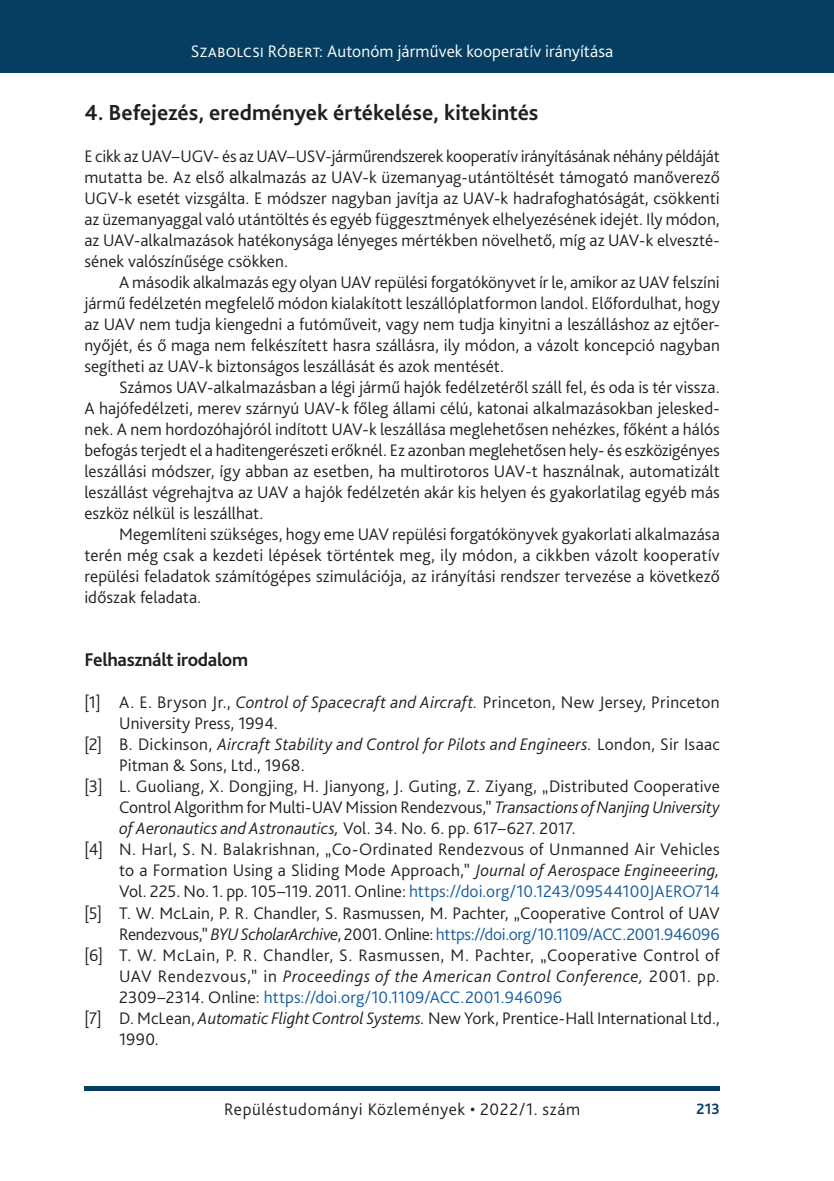
<style>
.page{position:relative;width:834px;height:1181px;background:#fff}
.page>*{position:absolute;margin:0;border:0;box-sizing:border-box;transform-origin:0 0}
._1_1__Head_bold_13{font:700 22.75px "Bliss Pro";color:#231f20}
._6_0_Bibliogaphy_hea{font:700 19.25px "Bliss Pro";letter-spacing:-.015em;color:#231f20}
._1__Body{font:300 17.5px/21px "Bliss Pro";letter-spacing:.005em;color:#231f20;text-align:justify}
._6__Bibliography_num{font:300 17.5px/21px "Bliss Pro";letter-spacing:.005em;color:#231f20}
._2__Body_1st_paragra{font:300 17.5px/21px "Bliss Pro";color:#231f20;text-align:justify}
.t1{font:300 17.5px "Bliss Pro";letter-spacing:.005em;color:#fff}
._1__Body-2{font:300 17.5px "Bliss Pro";letter-spacing:.03em;color:#231f20}
.t2{font:700 15.75px "Bliss Pro";color:#063e62;scale:.95 1}
.s1{font-style:italic}
.s2{color:#175d9e}
</style>
<div class="page">
<div style="left:0;top:0;width:833px;height:73px;background:#063e62"></div>
<div style="left:84px;top:1086px;width:635px;height:5px;background:#063e62"></div>
<p class="t1" style="left:191px;top:41px;width:423px">Szabolcsi Róbert: Autonóm járművek kooperatív irányítása</p>
<p class="_1_1__Head_bold_13" style="left:84px;top:99px;width:455px">4. Befejezés, eredmények értékelése, kitekintés</p>
<p class="_2__Body_1st_paragra" style="left:84px;top:145px;width:637px">E cikk az UAV–UGV- és az UAV–USV-járműrendszerek kooperatív irányításának néhány példáját mutatta be. Az első alkalmazás az UAV-k üzemanyag-utántöltését támogató manőverező UGV-k esetét vizsgálta. E módszer nagyban javítja az UAV-k hadrafoghatóságát, csökkenti az üzemanyaggal való utántöltés és egyéb függesztmények elhelyezésének idejét. Ily módon, az UAV-alkalmazások hatékonysága lényeges mértékben növelhető, míg az UAV-k elveszté&shy;sének valószínűsége csökken.</p>
<p class="_1__Body" style="left:84px;top:271px;width:637px;text-indent:35px">A második alkalmazás egy olyan UAV repülési forgatókönyvet ír le, amikor az UAV felszíni jármű fedélzetén megfelelő módon kialakított leszállóplatformon landol. Előfordulhat, hogy az UAV nem tudja kiengedni a futóműveit, vagy nem tudja kinyitni a leszálláshoz az ejtőer&shy;nyőjét, és ő maga nem felkészített hasra szállásra, ily módon, a vázolt koncepció nagyban segítheti az UAV-k biztonságos leszállását és azok mentését.</p>
<p class="_1__Body" style="left:84px;top:376px;width:637px;text-indent:35px">Számos UAV-alkalmazásban a légi jármű hajók fedélzetéről száll fel, és oda is tér vissza.<br>A hajófedélzeti, merev szárnyú UAV-k főleg állami célú, katonai alkalmazásokban jelesked&shy;nek. A nem hordozóhajóról indított UAV-k leszállása meglehetősen nehézkes, főként a hálós befogás terjedt el a haditengerészeti erőknél. Ez azonban meglehetősen hely- és eszközigényes leszállási módszer, így abban az esetben, ha multirotoros UAV-t használnak, automatizált leszállást végrehajtva az UAV a hajók fedélzetén akár kis helyen és gyakorlatilag egyéb más eszköz nélkül is leszállhat.</p>
<p class="_1__Body" style="left:84px;top:523px;width:636px;text-indent:35px">Megemlíteni szükséges, hogy eme UAV repülési forgatókönyvek gyakorlati alkalmazása terén még csak a kezdeti lépések történtek meg, ily módon, a cikkben vázolt kooperatív repülési feladatok számítógépes szimulációja, az irányítási rendszer tervezése a következő időszak feladata.</p>
<p class="_6_0_Bibliogaphy_hea" style="left:84px;top:648px;width:165px">Felhasznált irodalom</p>
<p class="_6__Bibliography_num" style="left:119px;top:691px;width:602px;text-indent:-35px">[1] A. E. Bryson Jr., <span class="s1">Control of Spacecraft and Aircraft.</span> Princeton, New Jersey, Princeton<br>University Press, 1994.</p>
<p class="_6__Bibliography_num" style="left:119px;top:733px;width:602px;text-indent:-35px">[2] B. Dickinson, <span class="s1">Aircraft Stability and Control for Pilots and Engineers.</span> London, Sir Isaac<br>Pitman &amp; Sons, Ltd., 1968.</p>
<p class="_6__Bibliography_num" style="left:119px;top:775px;width:602px;text-align:justify;text-indent:-35px">[3] L. Guoliang, X. Dongjing, H. Jianyong, J. Guting, Z. Ziyang, „Distributed Cooperative Control Algorithm for Multi-UAV Mission Rendezvous,” <span class="s1">Transactions of Nanjing University of Aeronautics and Astronautics,</span> Vol. 34. No. 6. pp. 617–627. 2017.</p>
<p class="_6__Bibliography_num" style="left:119px;top:838px;width:602px;text-align:justify;text-indent:-35px">[4] N. Harl, S. N. Balakrishnan, „Co-Ordinated Rendezvous of Unmanned Air Vehicles to a Formation Using a Sliding Mode Approach,” <span class="s1">Journal of Aerospace Engineeering, </span>Vol. 225. No. 1. pp. 105–119. 2011. Online: <span class="s2">https://doi.org/10.1243/09544100JAERO714</span></p>
<p class="_6__Bibliography_num" style="left:84px;top:901px;width:636px;text-align:right">[5] T. W. McLain, P. R. Chandler, S. Rasmussen, M. Pachter, „Cooperative Control of UAV<br>Rendezvous,” <span class="s1">BYU ScholarArchive</span>, 2001. Online: <span class="s2">https://doi.org/10.1109/ACC.2001.946096</span></p>
<p class="_6__Bibliography_num" style="left:119px;top:943px;width:602px;text-align:justify;text-indent:-35px">[6] T. W. McLain, P. R. Chandler, S. Rasmussen, M. Pachter, „Cooperative Control of UAV Rendezvous,” in <span class="s1">Proceedings of the American Control Conference,</span> 2001. pp.<br>2309–2314. Online: <span class="s2">https://doi.org/10.1109/ACC.2001.946096</span></p>
<p class="_6__Bibliography_num" style="left:119px;top:1006px;width:602px;text-indent:-35px">[7] D. McLean, <span class="s1">Automatic Flight Control Systems.</span> New York, Prentice-Hall International Ltd.,<br>1990.</p>
<p class="_1__Body-2" style="left:224px;top:1098px;width:357px">Repüléstudományi Közlemények • 2022/1. szám</p>
<p class="t2" style="left:696px;top:1099px;width:26px">213</p>
</div>
